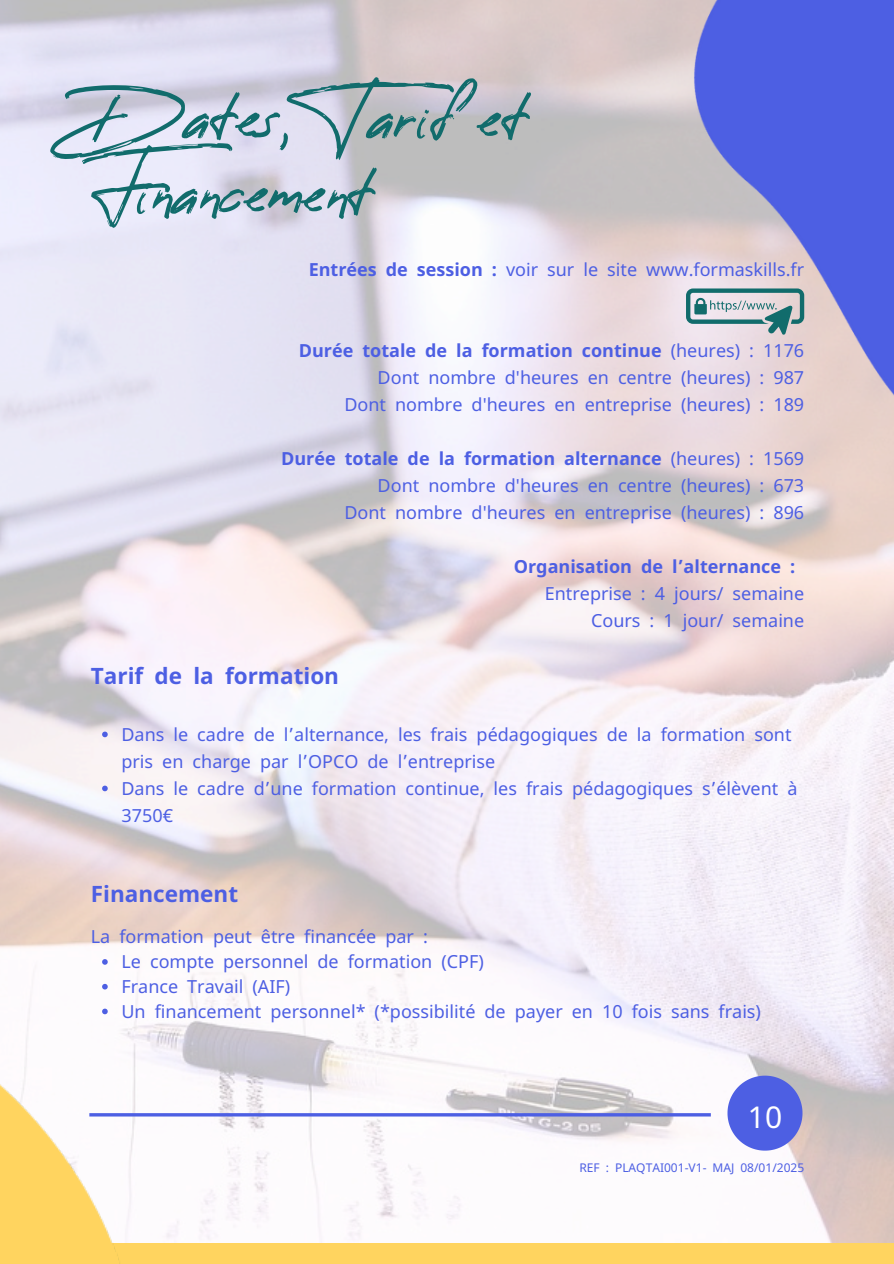
<style>
.page{position:relative;width:894px;height:1264px;background:#fff}
.page>*{position:absolute;margin:0;border:0;box-sizing:border-box;transform-origin:0 0}
.t1{font:54px/75.3px "Reey";color:#116c6c}
.t2{font:30px "Noto Sans";color:#fff}
.t3{font:700 22.5px "Noto Sans";color:#4d5fe3}
.t4{font:18px/27px "Noto Sans";color:#4d5fe3;text-align:right}
.t5{font:700 18px "Noto Sans";color:#4d5fe3}
.t6{font:12px "Noto Sans";color:#4d5fe3}
.s1{font-weight:400}
.s2{font-family:"Noto Sans Gurmukhi"}
</style>
<div class="page">
<img style="left:0;top:0;width:893px;height:1243px">
<hr style="left:89px;top:1113px;width:621px;height:3px;background:#4d5fe3">
<svg style="left:727px;top:1075px;width:75px;height:75px;background:#6e7be2"></svg>
<div style="left:0;top:1243px;width:893px;height:20px;background:#ffd45f"></div>
<img style="left:0;top:1001px;width:145px;height:259px">
<img style="left:685px;top:0;width:208px;height:407px">
<svg style="left:102px;top:731px;width:6px;height:6px"></svg>
<svg style="left:102px;top:785px;width:6px;height:6px"></svg>
<svg style="left:102px;top:959px;width:6px;height:5px"></svg>
<svg style="left:102px;top:983px;width:6px;height:6px"></svg>
<svg style="left:102px;top:1008px;width:6px;height:6px"></svg>
<svg style="left:685px;top:288px;width:119px;height:46px;background:#a2b7bb"></svg>
<p class="t1" style="left:89px;top:82px;width:439px">Dates, Tarif et<br>Financement</p>
<p class="t5" style="left:308px;top:257px;width:330px">Entrées de session : <span class="s1">voir sur le site</span></p>
<p class="t4" style="left:646px;top:256px;width:159px">www.formaskills.fr</p>
<p class="t5" style="left:299px;top:338px;width:456px">Durée totale de la formation continue <span class="s1">(heures) :</span></p>
<h1 class="t4" style="left:344px;top:337px;width:461px">1176<br>Dont nombre d'heures en centre (heures) : 987<br>Dont nombre d'heures en entreprise (heures) : 189</h1>
<h1 class="t5" style="left:281px;top:446px;width:382px">Durée totale de la formation alternance</h1>
<h3 class="t4" style="left:344px;top:445px;width:461px">(heures) : 1569<br>Dont nombre d'heures en centre (heures) : 673<br>Dont nombre d'heures en entreprise (heures) : 896</h3>
<h3 class="t5" style="left:513px;top:554px;width:283px">Organisation de l<span class="s2">’</span>alternance :</h3>
<h3 class="t4" style="left:544px;top:580px;width:261px">Entreprise : 4 jours/ semaine<br>Cours : 1 jour/ semaine</h3>
<p class="t3" style="left:91px;top:660px;width:250px">Tarif de la formation</p>
<h2 class="t4" style="left:121px;top:720px;width:671px;text-align:left">Dans le cadre de l<span class="s2">’</span>alternance, les frais pédagogiques de la formation sont pris en charge par l<span class="s2">’</span>OPCO de l<span class="s2">’</span>entreprise</h2>
<p class="t4" style="left:121px;top:774px;width:677px;text-align:left">Dans le cadre d<span class="s2">’</span>une formation continue, les frais pédagogiques s<span class="s2">’</span>élèvent à<br>3750€</p>
<p class="t3" style="left:91px;top:878px;width:149px">Financement</p>
<p class="t4" style="left:91px;top:922px;width:338px">La formation peut être financée par :</p>
<h2 class="t4" style="left:121px;top:947px;width:364px">Le compte personnel de formation (CPF)</h2>
<h3 class="t4" style="left:121px;top:972px;width:170px">France Travail (AIF)</h3>
<p class="t4" style="left:121px;top:997px;width:641px">Un financement personnel* (*possibilité de payer en 10 fois sans frais)</p>
<h3 class="t2" style="left:747px;top:1095px;width:36px">10</h3>
<p class="t6" style="left:579px;top:1158px;width:156px">REF : PLAQTAI001-V1- MAJ</p>
<p class="t6" style="left:740px;top:1158px;width:65px">08/01/2025</p>
</div>
